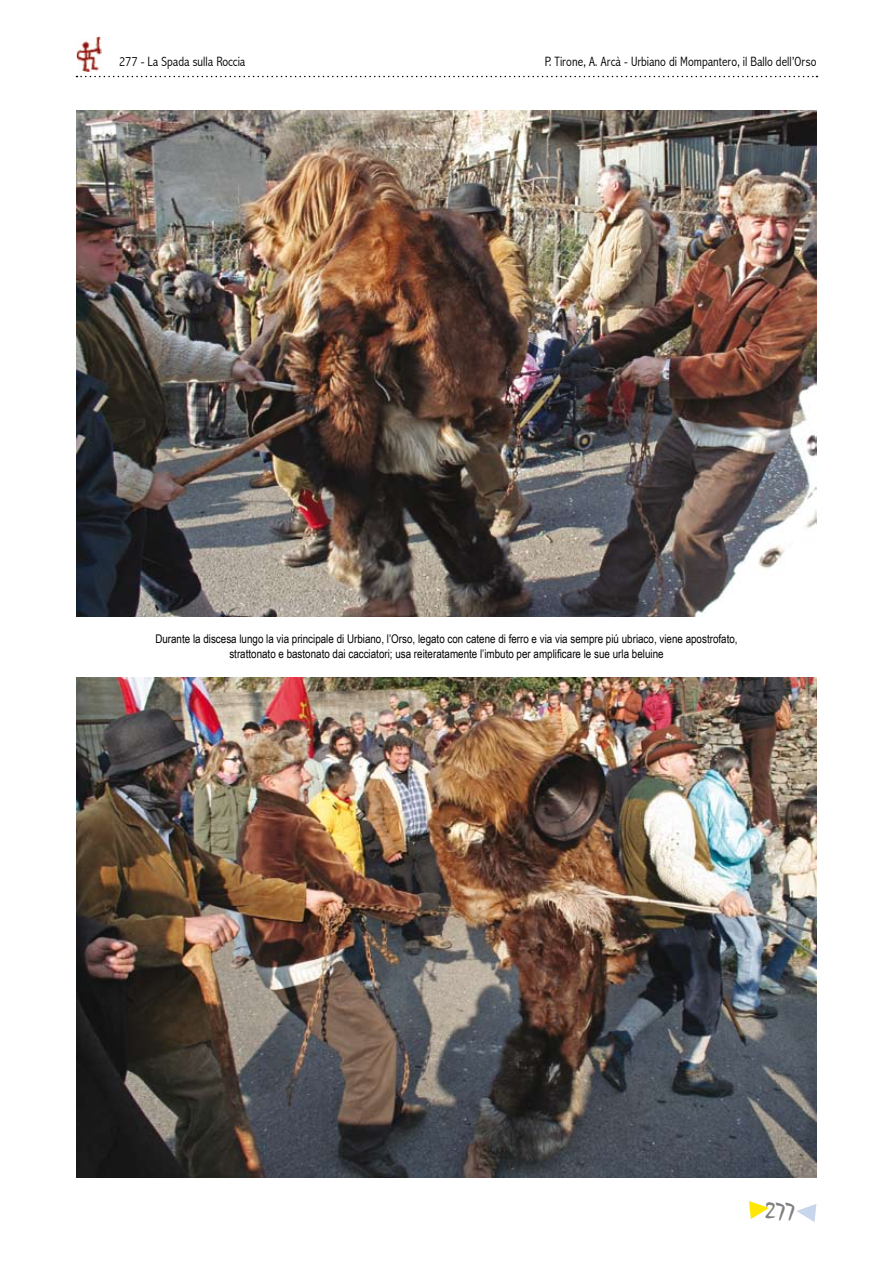
<style>
.page{position:relative;width:893px;height:1263px;background:#fff}
.page>*{position:absolute;margin:0;border:0;box-sizing:border-box;transform-origin:0 0}
.t1{font:21px "Mistral AV";color:#808080}
.t2{font:300 condensed 13.5px "Abadi";color:#000}
.t3{font:12px/14.4px "Arial Narrow";color:#000;text-align:center}
</style>
<div class="page">
<svg style="left:77px;top:76px;width:740px;height:1px"></svg>
<img style="left:76px;top:37px;width:26px;height:36px">
<svg style="left:749px;top:1201px;width:20px;height:18px"></svg>
<svg style="left:797px;top:1204px;width:19px;height:18px"></svg>
<img style="left:77px;top:111px;width:739px;height:505px">
<img style="left:77px;top:677px;width:739px;height:501px">
<p class="t2" style="left:119px;top:54px;width:128px">277 - La Spada sulla Roccia</p>
<p class="t2" style="left:545px;top:54px;width:273px">P. Tirone, A. Arcà - Urbiano di Mompantero, il Ballo dell’Orso</p>
<p class="t3" style="left:155px;top:631px;width:584px">Durante la discesa lungo la via principale di Urbiano, l’Orso, legato con catene di ferro e via via sempre piú ubriaco, viene apostrofato, strattonato e bastonato dai cacciatori; usa reiteratamente l’imbuto per amplificare le sue urla beluine</p>
<h1 class="t1" style="left:765px;top:1196px;width:31px">277</h1>
</div>
